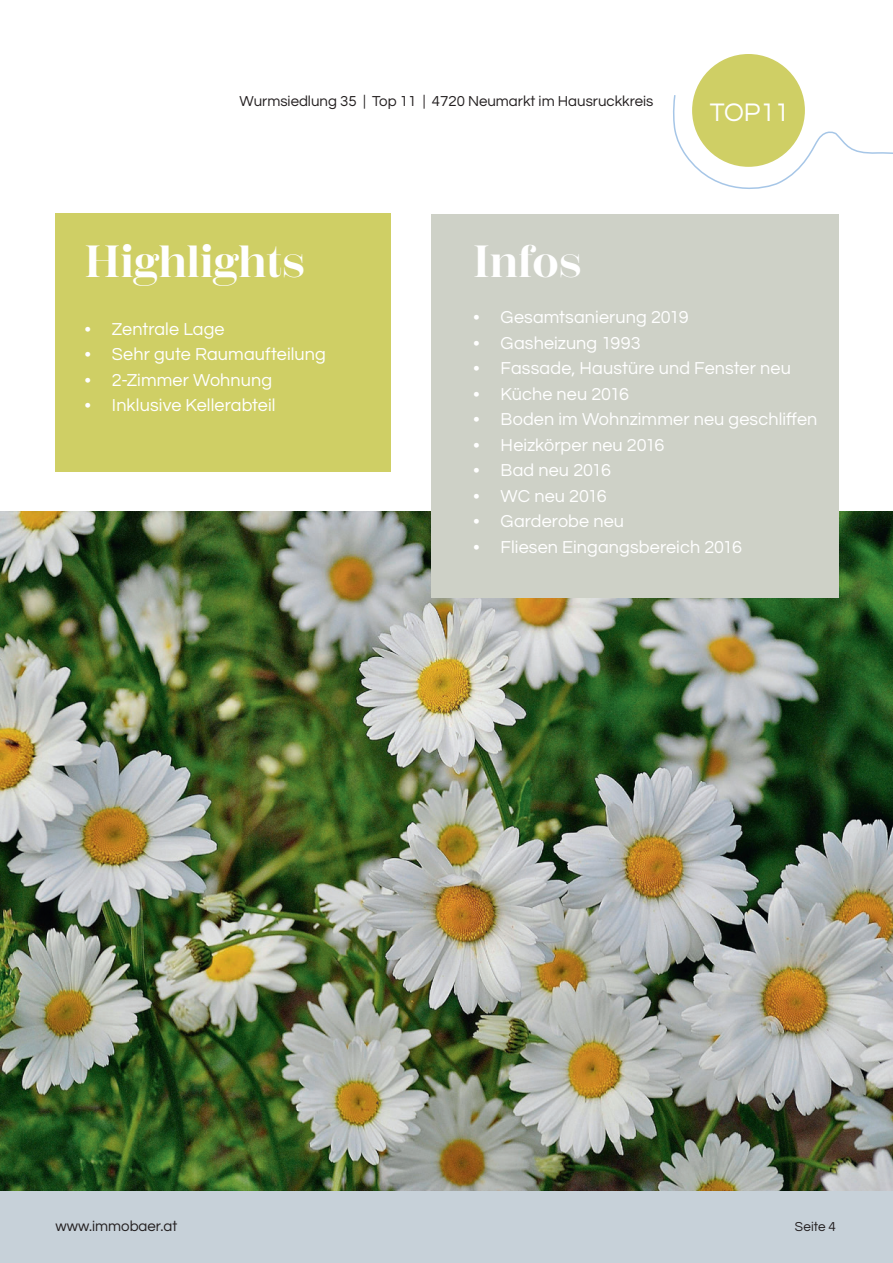
<style>
.page{position:relative;width:893px;height:1263px;background:#fff}
.page>*{position:absolute;margin:0;border:0;box-sizing:border-box;transform-origin:0 0}
.t1{font:700 45px "Scotch Display";color:#fff}
.t2{font:26.4px "Questrial";color:#fff}
.t3{font:18px "Questrial";letter-spacing:.005em;color:#fff}
.t4{font:15px "Questrial";color:#231f20}
.t5{font:13.5px "Questrial";letter-spacing:.005em;color:#231f20}
</style>
<div class="page">
<div style="left:0;top:1191px;width:893px;height:72px;background:#c7d1d9"></div>
<img style="left:0;top:512px;width:893px;height:679px">
<div style="left:55px;top:214px;width:336px;height:258px;background:#cfcf65"></div>
<div style="left:432px;top:214px;width:407px;height:383px;background:#ced1c7"></div>
<div style="left:692px;top:54px;width:113px;height:113px;background:#cfcf65;border-radius:50%"></div>
<svg style="left:673px;top:93px;width:220px;height:96px"></svg>
<p class="t4" style="left:240px;top:94px;width:415px">Wurmsiedlung 35 | Top 11 | 4720 Neumarkt im Hausruckkreis</p>
<h2 class="t2" style="left:710px;top:100px;width:81px">TOP11</h2>
<h1 class="t1" style="left:85px;top:235px;width:222px">Highlights</h1>
<h1 class="t1" style="left:474px;top:235px;width:110px">Infos</h1>
<p class="t3" style="left:474px;top:308px;width:216px">• Gesamtsanierung 2019</p>
<p class="t3" style="left:474px;top:334px;width:168px">• Gasheizung 1993</p>
<p class="t3" style="left:474px;top:359px;width:319px">• Fassade, Haustüre und Fenster neu</p>
<p class="t3" style="left:474px;top:385px;width:157px">• Küche neu 2016</p>
<p class="t3" style="left:474px;top:410px;width:345px">• Boden im Wohnzimmer neu geschliffen</p>
<p class="t3" style="left:474px;top:436px;width:192px">• Heizkörper neu 2016</p>
<p class="t3" style="left:474px;top:461px;width:139px">• Bad neu 2016</p>
<p class="t3" style="left:474px;top:487px;width:135px">• WC neu 2016</p>
<p class="t3" style="left:474px;top:512px;width:152px">• Garderobe neu</p>
<p class="t3" style="left:474px;top:538px;width:270px">• Fliesen Eingangsbereich 2016</p>
<p class="t3" style="left:85px;top:320px;width:141px">• Zentrale Lage</p>
<p class="t3" style="left:85px;top:346px;width:242px">• Sehr gute Raumaufteilung</p>
<p class="t3" style="left:85px;top:371px;width:189px">• 2-Zimmer Wohnung</p>
<p class="t3" style="left:85px;top:397px;width:192px">• Inklusive Kellerabteil</p>
<p class="t4" style="left:55px;top:1219px;width:123px">www.immobaer.at</p>
<p class="t5" style="left:795px;top:1220px;width:43px">Seite 4</p>
</div>
